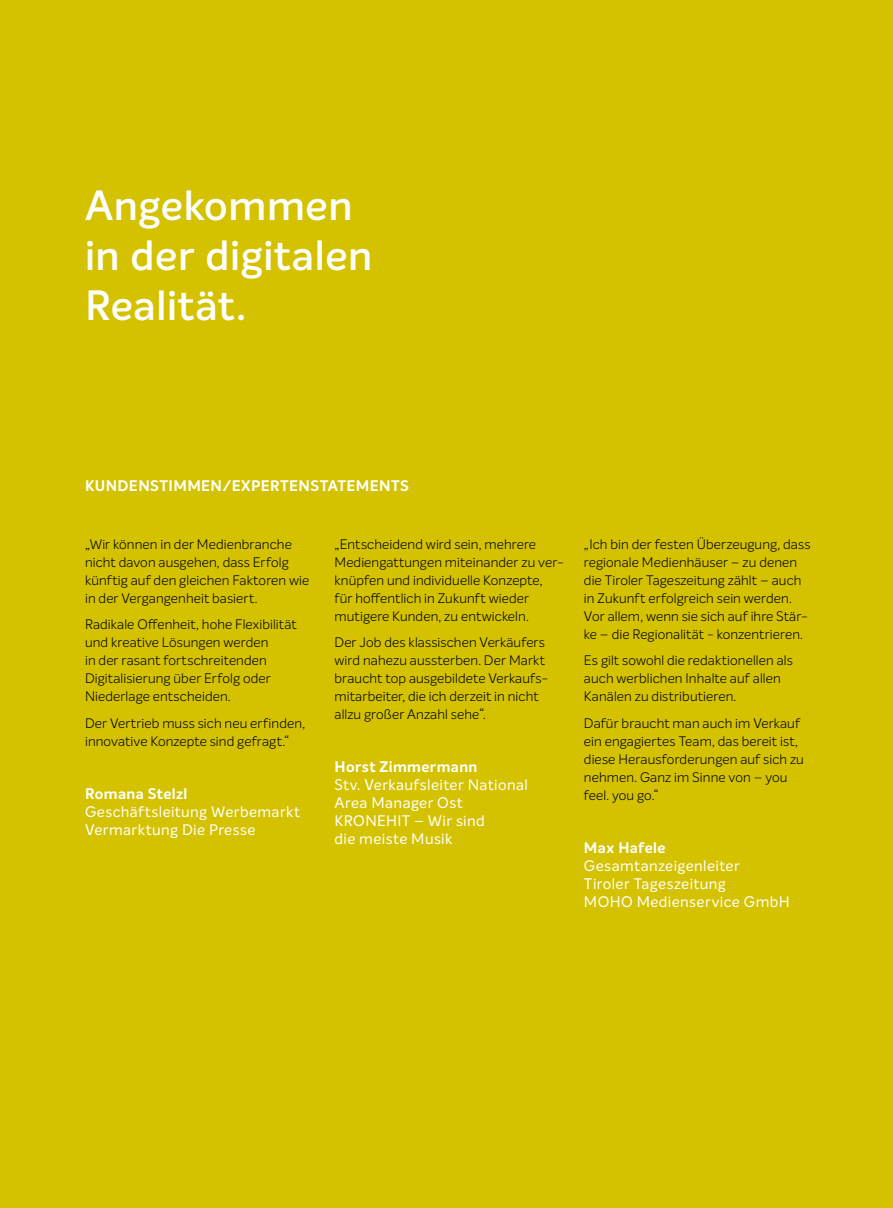
<style>
.page{position:relative;width:893px;height:1208px;background:#d4c200}
.page>*{position:absolute;margin:0;border:0;box-sizing:border-box;transform-origin:0 0}
.t1{font:600 41.4px/49.7px "Intelo Alt";letter-spacing:.015em;color:#fff}
.t2{font:15px/18px "Intelo Alt";letter-spacing:.025em;color:#fff}
.t3{font:700 15px "Intelo Alt";letter-spacing:.025em;color:#fff}
.t4{font:300 13.5px/18px "Intelo Alt";letter-spacing:.01em;color:#000}
</style>
<div class="page">
<h1 class="t1" style="left:85px;top:181px;width:289px">Angekommen in der digitalen<br>Realität.</h1>
<p class="t3" style="left:85px;top:476px;width:325px">KUNDENSTIMMEN/EXPERTENSTATEMENTS</p>
<p class="t4" style="left:85px;top:535px;width:226px">„Wir können in der Medienbranche nicht davon ausgehen, dass Erfolg künftig auf den gleichen Faktoren wie in der Vergangenheit basiert.</p>
<p class="t4" style="left:85px;top:615px;width:213px">Radikale Offenheit, hohe Flexibilität und kreative Lösungen werden<br>in der rasant fortschreitenden<br>Digitalisierung über Erfolg oder<br>Niederlage entscheiden.</p>
<p class="t4" style="left:85px;top:714px;width:222px">Der Vertrieb muss sich neu erfinden, innovative Konzepte sind gefragt.“</p>
<p class="t3" style="left:85px;top:784px;width:104px">Romana Stelzl</p>
<p class="t2" style="left:85px;top:802px;width:217px">Geschäftsleitung Werbemarkt<br>Vermarktung Die Presse</p>
<p class="t4" style="left:334px;top:535px;width:231px">„Entscheidend wird sein, mehrere Mediengattungen miteinander zu ver&shy;knüpfen und individuelle Konzepte, für hoffentlich in Zukunft wieder mutigere Kunden, zu entwickeln.</p>
<p class="t4" style="left:334px;top:633px;width:215px">Der Job des klassischen Verkäufers wird nahezu aussterben. Der Markt braucht top ausgebildete Verkaufs&shy;mitarbeiter, die ich derzeit in nicht allzu großer Anzahl sehe“.</p>
<p class="t3" style="left:334px;top:757px;width:144px">Horst Zimmermann</p>
<p class="t2" style="left:334px;top:776px;width:195px">Stv. Verkaufsleiter National<br>Area Manager Ost<br>KRONEHIT – Wir sind<br>die meiste Musik</p>
<p class="t4" style="left:584px;top:535px;width:228px">„Ich bin der festen Überzeugung, dass regionale Medienhäuser – zu denen die Tiroler Tageszeitung zählt – auch in Zukunft erfolgreich sein werden.<br>Vor allem, wenn sie sich auf ihre Stär&shy;ke – die Regionalität - konzentrieren.</p>
<p class="t4" style="left:584px;top:651px;width:210px">Es gilt sowohl die redaktionellen als auch werblichen Inhalte auf allen<br>Kanälen zu distributieren.</p>
<p class="t4" style="left:584px;top:714px;width:221px">Dafür braucht man auch im Verkauf ein engagiertes Team, das bereit ist, diese Herausforderungen auf sich zu nehmen. Ganz im Sinne von – you feel. you go.“</p>
<p class="t3" style="left:584px;top:838px;width:83px">Max Hafele</p>
<p class="t2" style="left:584px;top:856px;width:207px">Gesamtanzeigenleiter<br>Tiroler Tageszeitung<br>MOHO Medienservice GmbH</p>
</div>
